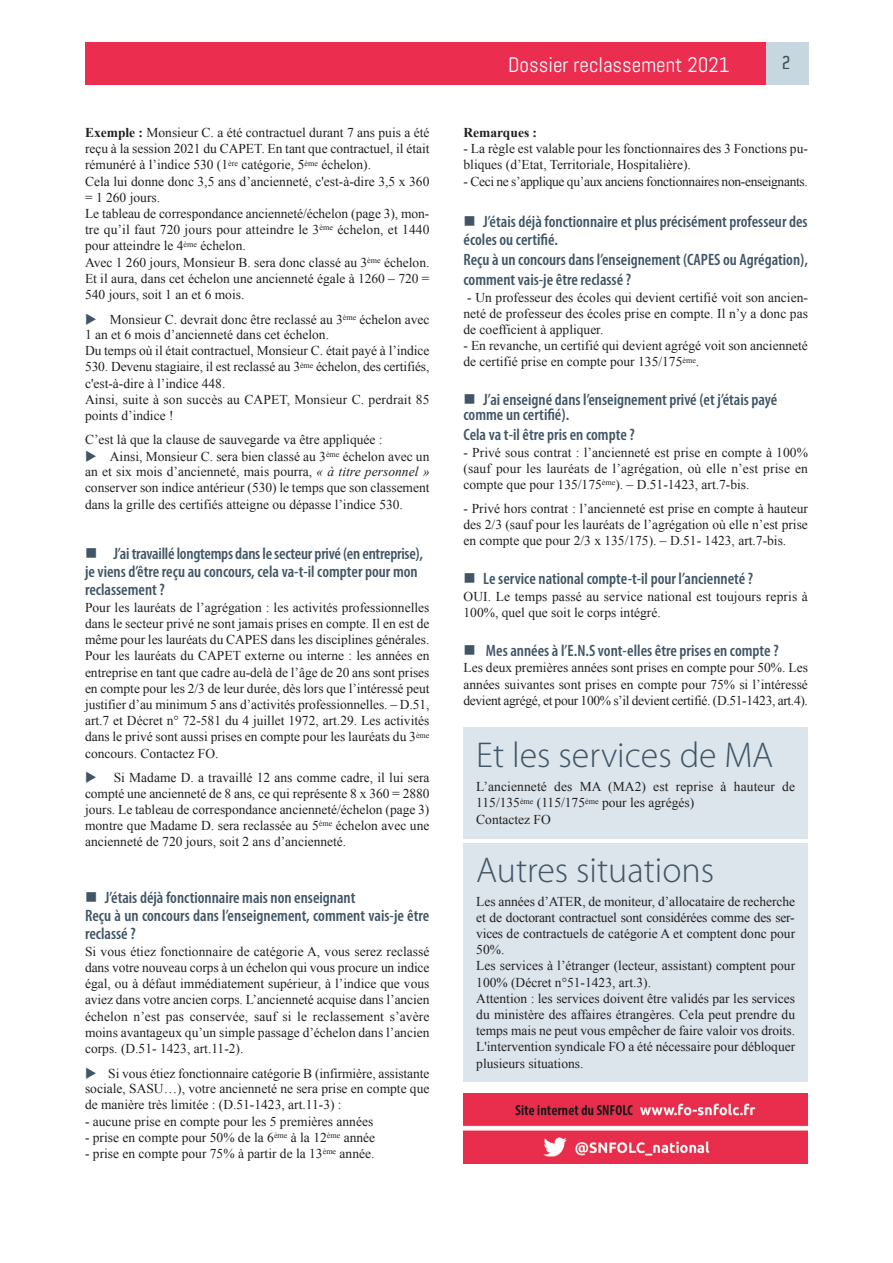
<style>
.page{position:relative;width:893px;height:1263px;background:#fff}
.page>*{position:absolute;margin:0;border:0;box-sizing:border-box;transform-origin:0 0}
.t1{font:300 36px "Myriad Pro";color:#415566}
.t2{font:21px "Abel";color:#fff}
.t3{font:600 18px "Aldo";color:#3d515a}
.t4{font:600 condensed 16.5px/18px "Myriad Pro";color:#415566}
.t5{font:13.5px/16.2px "Times New Roman";color:#231f20;text-align:justify}
.t6{font:13.5px "Times New Roman";letter-spacing:-.025em;color:#231f20}
.t7{font:700 13.5px "Times New Roman";color:#231f20}
.s1{font-weight:700}
.s2{color:#415566}
.s3{font-style:italic}
</style>
<div class="page">
<div style="left:85px;top:43px;width:723px;height:42px;background:#eb2e50"></div>
<div style="left:766px;top:43px;width:42px;height:42px;background:#c6d7e0"></div>
<div style="left:463px;top:843px;width:345px;height:239px;background:#dce5eb"></div>
<div style="left:463px;top:727px;width:345px;height:112px;background:#dce5eb"></div>
<img style="left:463px;top:1094px;width:345px;height:69px">
<p class="t5" style="left:85px;top:124px;width:346px;text-align:left"><span class="s1">Exemple :</span> Monsieur C. a été contractuel durant 7 ans puis a été reçu à la session 2021 du CAPET. En tant que contractuel, il était rémunéré à l’indice 530 (1<sup>ère</sup> catégorie, 5<sup>ème</sup> échelon).<br>Cela lui donne donc 3,5 ans d’ancienneté, c'est-à-dire 3,5 x 360 = 1 260 jours.<br>Le tableau de correspondance ancienneté/échelon (page 3), mon&shy;tre qu’il faut 720 jours pour atteindre le 3<sup>ème</sup> échelon, et 1440 pour atteindre le 4<sup>ème</sup> échelon.<br>Avec 1 260 jours, Monsieur B. sera donc classé au 3<sup>ème</sup> échelon.<br>Et il aura, dans cet échelon une ancienneté égale à 1260 – 720 = 540 jours, soit 1 an et 6 mois.</p>
<p class="t5" style="left:85px;top:311px;width:346px;text-align:left"><span class="s2">◆</span> Monsieur C. devrait donc être reclassé au 3<sup>ème</sup> échelon avec 1 an et 6 mois d’ancienneté dans cet échelon.<br>Du temps où il était contractuel, Monsieur C. était payé à l’indice 530. Devenu stagiaire, il est reclassé au 3<sup>ème</sup> échelon, des certifiés, c'est-à-dire à l’indice 448.<br>Ainsi, suite à son succès au CAPET, Monsieur C. perdrait 85 points d’indice !</p>
<p class="t5" style="left:85px;top:431px;width:299px">C’est là que la clause de sauvegarde va être appliquée :</p>
<p class="t5" style="left:85px;top:448px;width:346px"><span class="s2">◆</span> Ainsi, Monsieur C. sera bien classé au 3<sup>ème</sup> échelon avec un an et six mois d’ancienneté, mais pourra, <span class="s3">« à titre personnel » </span>conserver son indice antérieur (530) le temps que son classement dans la grille des certifiés atteigne ou dépasse l’indice 530.</p>
<p class="t4" style="left:85px;top:546px;width:340px">■ J’aitravaillélongtemps danslesecteur privé(en entreprise), je viens d’être reçu au concours, cela va-t-il compter pour mon reclassement ?</p>
<p class="t5" style="left:85px;top:599px;width:346px">Pour les lauréats de l’agrégation : les activités professionnelles dans le secteur privé ne sont jamais prises en compte. Il en est de même pour les lauréats du CAPES dans les disciplines générales.<br>Pour les lauréats du CAPET externe ou interne : les années en entreprise en tant que cadre au-delà de l’âge de 20 ans sont prises en compte pour les 2/3 de leur durée, dès lors que l’intéressé peut justifier d’au minimum 5 ans d’activités professionnelles. – D.51, art.7 et Décret n° 72-581 du 4 juillet 1972, art.29. Les activités dans le privé sont aussi prises en compte pour les lauréats du 3<sup>ème </sup>concours. Contactez FO.</p>
<p class="t5" style="left:85px;top:770px;width:346px"><span class="s2">◆</span> Si Madame D. a travaillé 12 ans comme cadre, il lui sera compté une ancienneté de 8 ans, ce qui représente 8 x 360 = 2880 jours. Le tableau de correspondance ancienneté/échelon (page 3) montre que Madame D. sera reclassée au 5<sup>ème</sup> échelon avec une ancienneté de 720 jours, soit 2 ans d’ancienneté.</p>
<p class="t4" style="left:85px;top:890px;width:346px">■ J’étais déjà fonctionnaire mais non enseignant<br>Reçu à un concours dans l’enseignement, comment vais-je être reclassé ?</p>
<p class="t5" style="left:85px;top:943px;width:346px">Si vous étiez fonctionnaire de catégorie A, vous serez reclassé dans votre nouveau corps à un échelon qui vous procure un indice égal, ou à défaut immédiatement supérieur, à l’indice que vous aviez dans votre ancien corps. L’ancienneté acquise dans l’ancien échelon n’est pas conservée, sauf si le reclassement s’avère moins avantageux qu’un simple passage d’échelon dans l’ancien corps. (D.51- 1423, art.11-2).</p>
<p class="t5" style="left:85px;top:1065px;width:346px;line-height:15.8px"><span class="s2">◆</span> Si vous étiez fonctionnaire catégorie B (infirmière, assistante sociale, SASU…), votre ancienneté ne sera prise en compte que de manière très limitée : (D.51-1423, art.11-3) :</p>
<p class="t5" style="left:85px;top:1113px;width:290px">- aucune prise en compte pour les 5 premières années</p>
<p class="t5" style="left:85px;top:1129px;width:292px">- prise en compte pour 50% de la 6<sup>ème</sup> à la 12<sup>ème</sup> année</p>
<p class="t5" style="left:85px;top:1145px;width:291px">- prise en compte pour 75% à partir de la 13<sup>ème</sup> année.</p>
<h2 class="t2" style="left:508px;top:51px;width:223px">Dossier reclassement 2021</h2>
<h3 class="t3" style="left:783px;top:53px;width:9px">2</h3>
<p class="t7" style="left:463px;top:125px;width:75px">Remarques :</p>
<p class="t5" style="left:463px;top:140px;width:346px">- La règle est valable pour les fonctionnaires des 3 Fonctions pu&shy;bliques (d’Etat, Territoriale, Hospitalière).</p>
<p class="t6" style="left:463px;top:173px;width:346px">- Ceci ne s’applique qu’aux anciens fonctionnaires non-enseignants.</p>
<p class="t4" style="left:463px;top:214px;width:346px">■ J’étais déjà fonctionnaire et plus précisément professeur des écoles ou certifié.</p>
<p class="t4" style="left:463px;top:251px;width:346px;line-height:19.8px">Reçu à un concours dans l’enseignement (CAPES ou Agrégation), comment vais-je être reclassé ?</p>
<p class="t5" style="left:463px;top:289px;width:346px">- Un professeur des écoles qui devient certifié voit son ancien&shy;neté de professeur des écoles prise en compte. Il n’y a donc pas de coefficient à appliquer.</p>
<p class="t5" style="left:463px;top:338px;width:346px">- En revanche, un certifié qui devient agrégé voit son ancienneté de certifié prise en compte pour 135/175<sup>ème</sup>.</p>
<p class="t4" style="left:463px;top:394px;width:315px;line-height:15px">■ J’ai enseigné dans l’enseignement privé (et j’étais payé comme un certifié).</p>
<p class="t4" style="left:463px;top:427px;width:173px">Cela va t-il être pris en compte ?</p>
<p class="t5" style="left:463px;top:444px;width:346px">- Privé sous contrat : l’ancienneté est prise en compte à 100% (sauf pour les lauréats de l’agrégation, où elle n’est prise en compte que pour 135/175<sup>ème</sup>). – D.51-1423, art.7-bis.</p>
<p class="t5" style="left:463px;top:500px;width:346px">- Privé hors contrat : l’ancienneté est prise en compte à hauteur des 2/3 (sauf pour les lauréats de l’agrégation où elle n’est prise en compte que pour 2/3 x 135/175). – D.51- 1423, art.7-bis.</p>
<p class="t4" style="left:463px;top:571px;width:291px">■ Le service national compte-t-il pour l’ancienneté ?</p>
<p class="t5" style="left:463px;top:588px;width:346px">OUI. Le temps passé au service national est toujours repris à<br>100%, quel que soit le corps intégré.</p>
<p class="t4" style="left:463px;top:642px;width:317px">■ Mes années à l’E.N.S vont-elles être prises en compte ?</p>
<p class="t5" style="left:463px;top:660px;width:346px">Les deux premières années sont prises en compte pour 50%. Les années suivantes sont prises en compte pour 75% si l’intéressé devient agrégé, et pour 100% s’il devient certifié. (D.51-1423, art.4).</p>
<h1 class="t1" style="left:476px;top:742px;width:298px">Et les services de MA</h1>
<p class="t5" style="left:476px;top:778px;width:320px;text-align:left">L’ancienneté des MA (MA2) est reprise à hauteur de<br>115/135<sup>ème</sup> (115/175<sup>ème</sup> pour les agrégés)<br>Contactez FO</p>
<h1 class="t1" style="left:476px;top:856px;width:239px">Autres situations</h1>
<p class="t5" style="left:476px;top:893px;width:320px;text-align:left">Les années d’ATER, de moniteur, d’allocataire de recherche et de doctorant contractuel sont considérées comme des ser&shy;vices de contractuels de catégorie A et comptent donc pour 50%.<br>Les services à l’étranger (lecteur, assistant) comptent pour 100% (Décret n°51-1423, art.3).<br>Attention : les services doivent être validés par les services du ministère des affaires étrangères. Cela peut prendre du temps mais ne peut vous empêcher de faire valoir vos droits.<br>L'intervention syndicale FO a été nécessaire pour débloquer plusieurs situations.</p>
</div>
